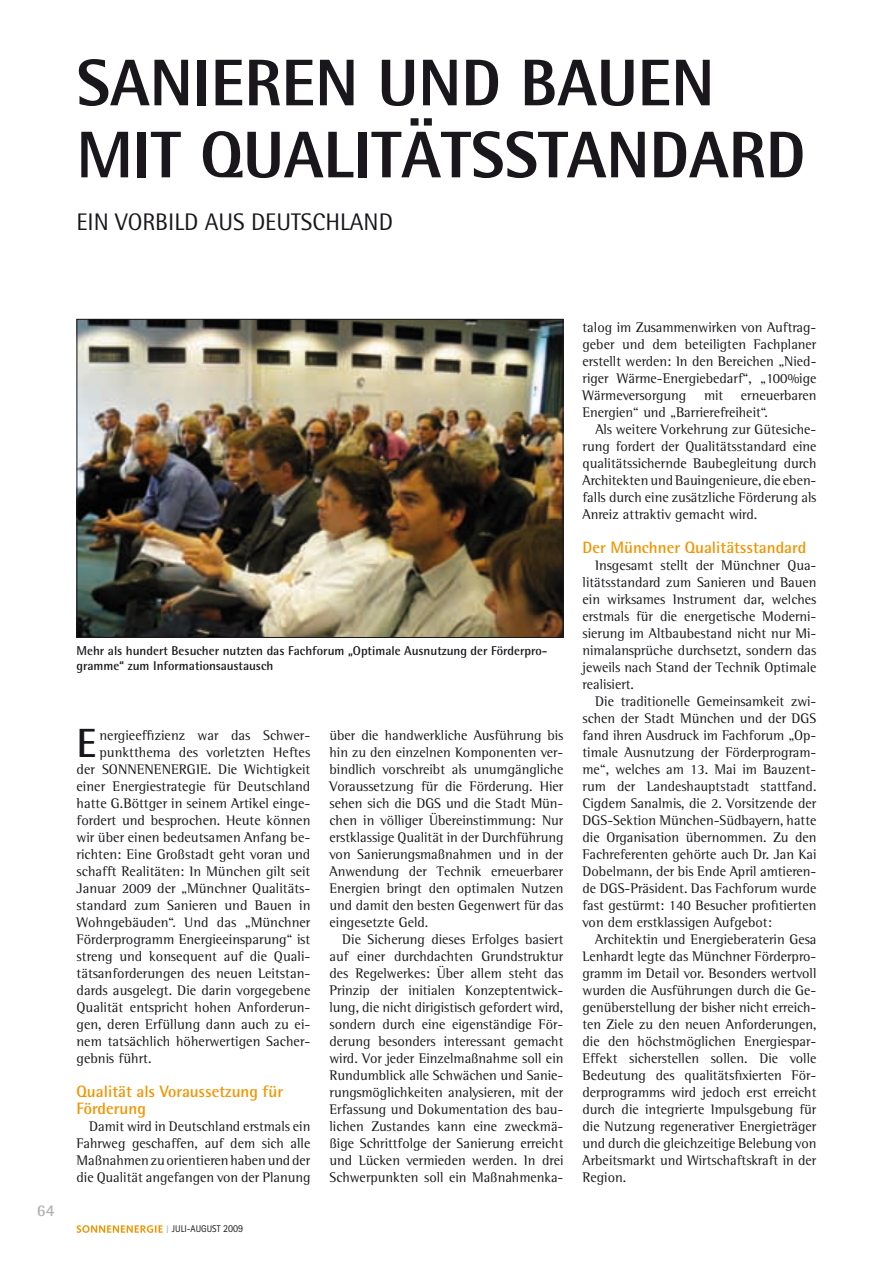
<style>
.page{position:relative;width:893px;height:1263px;background:#fff}
.page>*{position:absolute;margin:0;border:0;box-sizing:border-box;transform-origin:0 0}
.t1{font:800 66px/72px "Rotis Semi Sans Std";color:#1a171c}
.t2{font:700 40.8px "Rotis Semi Sans Std";color:#1a171c}
.t3{font:24px "Rotis Semi Sans Std";color:#1a171c}
.t4{font:700 16.5px/17px "Rotis Semi Sans Std";color:#f39500}
.t5{font:700 16.5px "Rotis Semi Sans Std";color:#b1b3b4}
.t6{font:14.25px/17px "Rotis Semi Serif Std";color:#1a171c;text-align:justify}
.t7{font:700 12.75px/15px "Rotis Semi Sans Std";color:#1a171c}
.t8{font:9.75px "Rotis Sans Serif Std";color:#1a171c;scale:.95 1}
.s1{font-size:10.8px;color:#b1b3b4}
.s2{font-size:10.65px}
</style>
<div class="page">
<svg style="left:77px;top:1225px;width:86px;height:8px"></svg>
<img style="left:79px;top:321px;width:482px;height:315px">
<div style="left:77px;top:319px;width:486px;height:319px;border:1px solid #1a171c"></div>
<h1 class="t1" style="left:77px;top:46px;width:730px">SANIEREN UND BAUEN<br>MIT QUALITÄTSSTANDARD</h1>
<h3 class="t3" style="left:77px;top:207px;width:315px">EI N VORBI LD AUS DEUTSCHLAND</h3>
<p class="t5" style="left:37px;top:1200px;width:19px">64</p>
<p class="t7" style="left:77px;top:643px;width:472px">Mehr als hundert Besucher nutzten das Fachforum „Optimale Ausnutzung der Förderpro&shy;gramme“ zum I nformationsaustausch</p>
<h2 class="t2" style="left:77px;top:718px;width:17px">E</h2>
<p class="t6" style="left:99px;top:727px;width:212px">nergieeffizienz war das Schwer-</p>
<p class="t6" style="left:99px;top:744px;width:212px">punktthema des vorletzten Heftes</p>
<p class="t6" style="left:77px;top:761px;width:235px">der SONNENENERGIE. Die Wichtigkeit</p>
<p class="t6" style="left:77px;top:778px;width:235px">einer Energiestrategie für Deutschland</p>
<p class="t6" style="left:77px;top:795px;width:235px">hatte G.Böttger in seinem Artikel einge-</p>
<p class="t6" style="left:77px;top:812px;width:235px">fordert und besprochen. Heute können</p>
<p class="t6" style="left:77px;top:829px;width:235px">wir über einen bedeutsamen Anfang be-</p>
<p class="t6" style="left:77px;top:846px;width:235px">richten: Eine Großstadt geht voran und</p>
<p class="t6" style="left:77px;top:863px;width:235px">schafft Realitäten: In München gilt seit</p>
<p class="t6" style="left:77px;top:880px;width:235px">Januar 2009 der „Münchner Qualitäts-</p>
<p class="t6" style="left:77px;top:897px;width:235px">standard zum Sanieren und Bauen in</p>
<p class="t6" style="left:77px;top:914px;width:235px">Wohngebäuden“. Und das „Münchner</p>
<p class="t6" style="left:77px;top:931px;width:235px">Förderprogramm Energieeinsparung“ ist</p>
<p class="t6" style="left:77px;top:948px;width:235px">streng und konsequent auf die Quali-</p>
<p class="t6" style="left:77px;top:965px;width:235px">tätsanforderungen des neuen Leitstan-</p>
<p class="t6" style="left:77px;top:982px;width:235px">dards ausgelegt. Die darin vorgegebene</p>
<p class="t6" style="left:77px;top:999px;width:235px">Qualität entspricht hohen Anforderun-</p>
<p class="t6" style="left:77px;top:1016px;width:235px">gen, deren Erfüllung dann auch zu ei-</p>
<p class="t6" style="left:77px;top:1033px;width:235px">nem tatsächlich höherwertigen Sacher-</p>
<p class="t6" style="left:77px;top:1050px;width:76px">gebnis führt.</p>
<p class="t4" style="left:77px;top:1083px;width:208px">Qualität als Voraussetzung für<br>Förderung</p>
<p class="t6" style="left:77px;top:1118px;width:235px;text-indent:13px">Damit wird in Deutschland erstmals ein Fahrweg geschaffen, auf dem sich alle Maßnahmen zu orientieren haben und der die Qualität angefangen von der Planung</p>
<p class="t8" style="left:166px;top:1223px;width:83px"><span class="s1">I</span> JULI-AUGUST <span class="s2">2009</span></p>
<p class="t6" style="left:330px;top:727px;width:235px">über die handwerkliche Ausführung bis hin zu den einzelnen Komponenten ver&shy;bindlich vorschreibt als unumgängliche Voraussetzung für die Förderung. Hier sehen sich die DGS und die Stadt Mün&shy;chen in völliger Übereinstimmung: Nur erstklassige Qualität in der Durchführung von Sanierungsmaßnahmen und in der Anwendung der Technik erneuerbarer Energien bringt den optimalen Nutzen und damit den besten Gegenwert für das eingesetzte Geld.</p>
<p class="t6" style="left:330px;top:931px;width:235px;text-indent:13px">Die Sicherung dieses Erfolges basiert auf einer durchdachten Grundstruktur des Regelwerkes: Über allem steht das Prinzip der initialen Konzeptentwick&shy;lung, die nicht dirigistisch gefordert wird, sondern durch eine eigenständige För&shy;derung besonders interessant gemacht wird. Vor jeder Einzelmaßnahme soll ein Rundumblick alle Schwächen und Sanie&shy;rungsmöglichkeiten analysieren, mit der Erfassung und Dokumentation des bau&shy;lichen Zustandes kann eine zweckmä&shy;ßige Schrittfolge der Sanierung erreicht und Lücken vermieden werden. In drei Schwerpunkten soll ein Maßnahmenka-</p>
<p class="t6" style="left:583px;top:319px;width:235px">talog im Zusammenwirken von Auftrag&shy;geber und dem beteiligten Fachplaner erstellt werden: In den Bereichen „Nied&shy;riger Wärme-Energiebedarf“, „100%ige Wärmeversorgung mit erneuerbaren Energien“ und „Barrierefreiheit“.</p>
<p class="t6" style="left:583px;top:421px;width:235px;text-indent:13px">Als weitere Vorkehrung zur Gütesiche&shy;rung fordert der Qualitätsstandard eine qualitätssichernde Baubegleitung durch Architekten und Bauingenieure, die eben&shy;falls durch eine zusätzliche Förderung als Anreiz attraktiv gemacht wird.</p>
<p class="t4" style="left:583px;top:538px;width:225px">Der Münchner Qualitätsstandard</p>
<p class="t6" style="left:583px;top:556px;width:235px;text-indent:13px">Insgesamt stellt der Münchner Qua&shy;litätsstandard zum Sanieren und Bauen ein wirksames Instrument dar, welches erstmals für die energetische Moderni&shy;sierung im Altbaubestand nicht nur Mi&shy;nimalansprüche durchsetzt, sondern das jeweils nach Stand der Technik Optimale realisiert.</p>
<p class="t6" style="left:583px;top:693px;width:235px;text-indent:13px">Die traditionelle Gemeinsamkeit zwi&shy;schen der Stadt München und der DGS fand ihren Ausdruck im Fachforum „Op&shy;timale Ausnutzung der Förderprogram&shy;me“, welches am 13. Mai im Bauzent&shy;rum der Landeshauptstadt stattfand.<br>Cigdem Sanalmis, die 2. Vorsitzende der DGS-Sektion München-Südbayern, hatte die Organisation übernommen. Zu den Fachreferenten gehörte auch Dr. Jan Kai Dobelmann, der bis Ende April amtieren&shy;de DGS-Präsident. Das Fachforum wurde fast gestürmt: 140 Besucher profitierten von dem erstklassigen Aufgebot:</p>
<p class="t6" style="left:583px;top:931px;width:235px;text-indent:13px">Architektin und Energieberaterin Gesa Lenhardt legte das Münchner Förderpro&shy;gramm im Detail vor. Besonders wertvoll wurden die Ausführungen durch die Ge&shy;genüberstellung der bisher nicht erreich&shy;ten Ziele zu den neuen Anforderungen, die den höchstmöglichen Energiespar-Effekt sicherstellen sollen. Die volle Bedeutung des qualitätsfixierten För&shy;derprogramms wird jedoch erst erreicht durch die integrierte Impulsgebung für die Nutzung regenerativer Energieträger und durch die gleichzeitige Belebung von Arbeitsmarkt und Wirtschaftskraft in der Region.</p>
</div>
